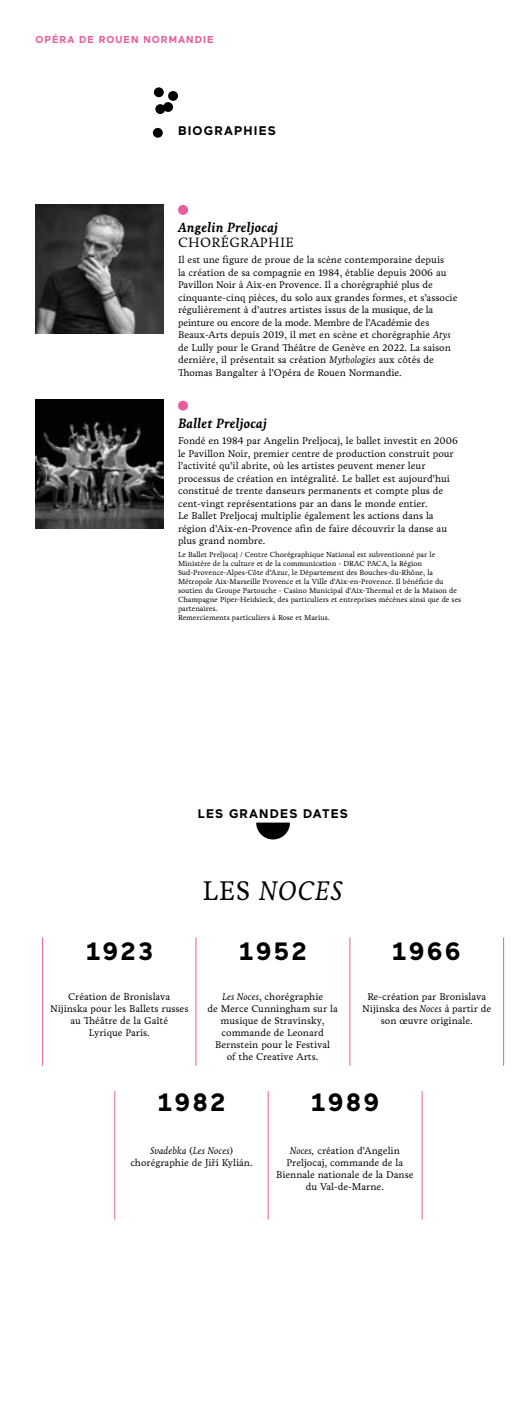
<style>
.page{position:relative;width:532px;height:1418px;background:#fff}
.page>*{position:absolute;margin:0;border:0;box-sizing:border-box;transform-origin:0 0}
.t1{font:italic 27.5px "Livory";letter-spacing:.015em;color:#000}
.t2{font:700 25px "Maax";letter-spacing:.09em;color:#000}
.t3{font:italic 700 13.75px "Livory";letter-spacing:.01em;color:#000}
.t4{font:13.75px "Livory";letter-spacing:.025em;color:#000}
.t5{font:700 12.5px "Maax";letter-spacing:.09em;color:#000}
.t6{font:10px/12.5px "Livory";color:#000;text-align:center}
.t7{font:700 10px "Maax";letter-spacing:.1em;color:#e85d9a}
.t8{font:7.5px/9px "Livory";color:#000}
.s1{font-style:italic}
.s2{font-style:normal}
</style>
<div class="page">
<div style="left:178px;top:205px;width:10px;height:10px;background:#e85d9a;border-radius:50%"></div>
<div style="left:178px;top:400px;width:10px;height:10px;background:#e85d9a;border-radius:50%"></div>
<img style="left:35px;top:205px;width:129px;height:128px">
<svg style="left:256px;top:822px;width:34px;height:17px"></svg>
<hr style="left:195px;top:937px;width:1px;height:128px;background:#e85d9a">
<hr style="left:268px;top:1091px;width:1px;height:128px;background:#e85d9a">
<hr style="left:349px;top:937px;width:1px;height:128px;background:#e85d9a">
<hr style="left:421px;top:1091px;width:1px;height:128px;background:#e85d9a">
<hr style="left:503px;top:937px;width:1px;height:128px;background:#e85d9a">
<hr style="left:42px;top:937px;width:1px;height:128px;background:#e85d9a">
<hr style="left:114px;top:1091px;width:1px;height:128px;background:#e85d9a">
<div style="left:163px;top:102px;width:10px;height:10px;background:#000;border-radius:50%"></div>
<div style="left:153px;top:128px;width:10px;height:10px;background:#000;border-radius:50%"></div>
<div style="left:154px;top:87px;width:10px;height:10px;background:#000;border-radius:50%"></div>
<div style="left:168px;top:91px;width:10px;height:10px;background:#000;border-radius:50%"></div>
<div style="left:155px;top:104px;width:10px;height:10px;background:#000;border-radius:50%"></div>
<img style="left:35px;top:400px;width:129px;height:128px">
<p class="t7" style="left:35px;top:34px;width:179px">OPÉRA DE ROUEN NORMANDIE</p>
<p class="t5" style="left:178px;top:124px;width:99px">BIOGRAPHIES</p>
<h3 class="t3" style="left:178px;top:219px;width:102px">Angelin Preljocaj</h3>
<h3 class="t4" style="left:178px;top:234px;width:117px">CHORÉGRAPHIE</h3>
<p class="t6" style="left:178px;top:254px;width:281px;text-align:left">Il est une figure de proue de la scène contemporaine depuis<br>la création de sa compagnie en 1984, établie depuis 2006 au Pavillon Noir à Aix-en Provence. Il a chorégraphié plus de cinquante-cinq pièces, du solo aux grandes formes, et s’associe régulièrement à d’autres artistes issus de la musique, de la peinture ou encore de la mode. Membre de l’Académie des Beaux-Arts depuis 2019, il met en scène et chorégraphie <span class="s1">Atys </span>de Lully pour le Grand Théâtre de Genève en 2022. La saison dernière, il présentait sa création <span class="s1">Mythologies</span> aux côtés de Thomas Bangalter à l’Opéra de Rouen Normandie.</p>
<h3 class="t3" style="left:178px;top:415px;width:90px">Ballet Preljocaj</h3>
<p class="t6" style="left:178px;top:434px;width:281px;text-align:left">Fondé en 1984 par Angelin Preljocaj, le ballet investit en 2006 le Pavillon Noir, premier centre de production construit pour l’activité qu’il abrite, où les artistes peuvent mener leur processus de création en intégralité. Le ballet est aujourd’hui constitué de trente danseurs permanents et compte plus de cent-vingt représentations par an dans le monde entier.<br>Le Ballet Preljocaj multiplie également les actions dans la région d’Aix-en-Provence afin de faire découvrir la danse au plus grand nombre.</p>
<p class="t8" style="left:178px;top:549px;width:285px">Le Ballet Preljocaj / Centre Chorégraphique National est subventionné par le Ministère de la culture et de la communication - DRAC PACA, la Région Sud-Provence-Alpes-Côte d’Azur, le Département des Bouches-du-Rhône, la Métropole Aix-Marseille Provence et la Ville d’Aix-en-Provence. Il bénéficie du soutien du Groupe Partouche - Casino Municipal d’Aix-Thermal et de la Maison de Champagne Piper-Heidsieck, des particuliers et entreprises mécènes ainsi que de ses partenaires.<br>Remerciements particuliers à Rose et Marius.</p>
<p class="t5" style="left:198px;top:806px;width:152px">LES GRANDES DATES</p>
<h1 class="t1" style="left:202px;top:875px;width:142px"><span class="s2">LES</span> NOCES</h1>
<h2 class="t2" style="left:86px;top:938px;width:69px">1923</h2>
<h2 class="t2" style="left:239px;top:938px;width:69px">1952</h2>
<h2 class="t2" style="left:392px;top:938px;width:70px">1966</h2>
<p class="t6" style="left:50px;top:991px;width:140px;line-height:11.9px">Création de Bronislava<br>Nijinska pour les Ballets russes au Théâtre de la Gaîté<br>Lyrique Paris.</p>
<p class="t6" style="left:207px;top:991px;width:132px;line-height:11.9px"><span class="s1">Les Noces</span>, chorégraphie<br>de Merce Cunningham sur la musique de Stravinsky, commande de Leonard<br>Bernstein pour le Festival<br>of the Creative Arts.</p>
<p class="t6" style="left:362px;top:991px;width:130px;line-height:11.9px">Re-création par Bronislava<br>Nijinska des <span class="s1">Noces</span> à partir de son œuvre originale.</p>
<h2 class="t2" style="left:158px;top:1088px;width:69px">1982</h2>
<h2 class="t2" style="left:311px;top:1088px;width:70px">1989</h2>
<p class="t6" style="left:130px;top:1144px;width:124px;line-height:11.9px"><span class="s1">Svadebka</span> (<span class="s1">Les Noces</span>) chorégraphie de Jiří Kylián.</p>
<p class="t6" style="left:276px;top:1144px;width:139px;line-height:11.9px"><span class="s1">Noces,</span> création d’Angelin<br>Preljocaj, commande de la<br>Biennale nationale de la Danse du Val-de-Marne.</p>
</div>
